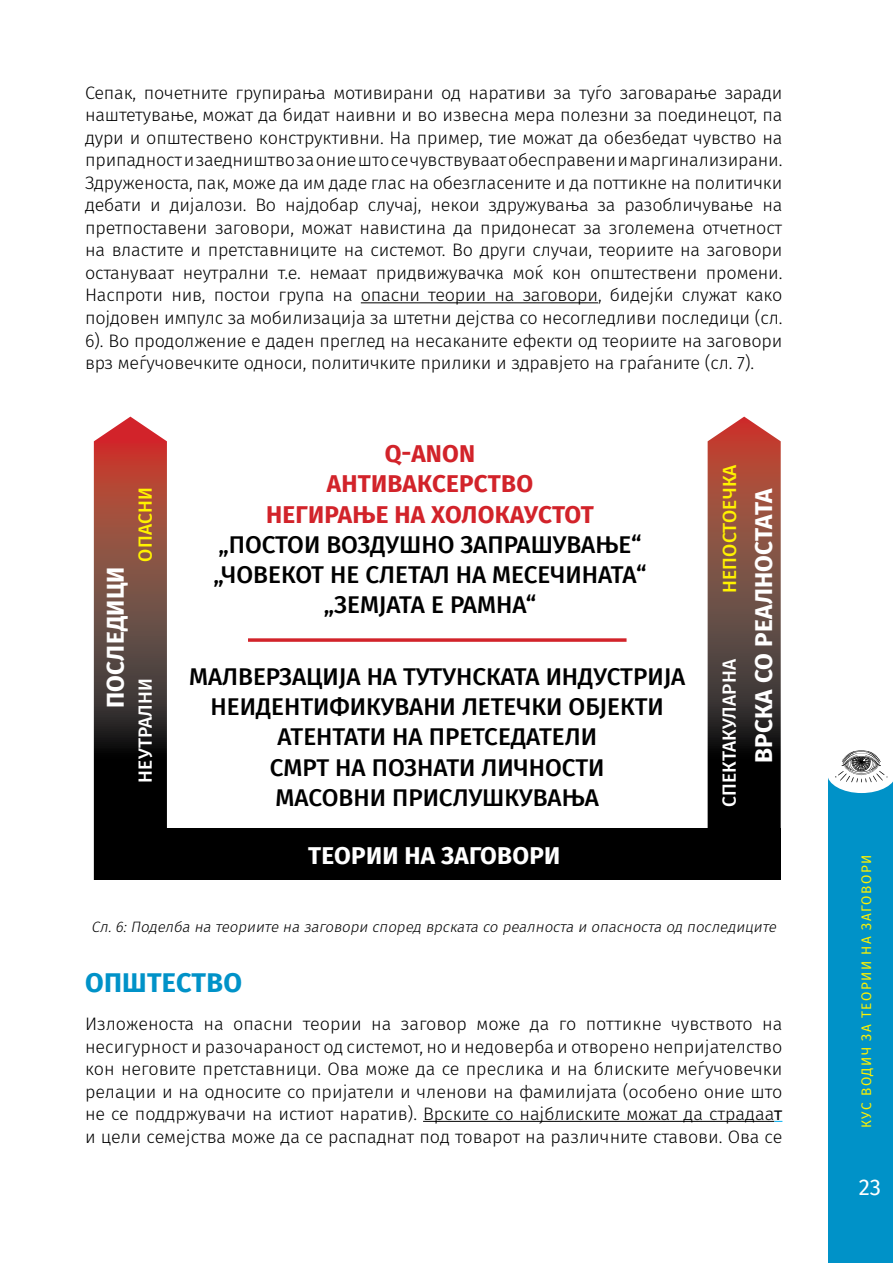
<style>
.page{position:relative;width:893px;height:1263px;background:#fff}
.page>*{position:absolute;margin:0;border:0;box-sizing:border-box;transform-origin:0 0}
.t1{font:700 27px "Fira Sans";letter-spacing:.01em;color:#0092c8}
.t2{font:500 24.3px/30.3px "Fira Sans";color:#000;text-align:center}
.t3{font:700 24.3px "Fira Sans";letter-spacing:.01em;color:#fff}
.t4{font:700 24.3px/30.3px "Fira Sans";letter-spacing:.01em;color:#d2232a;text-align:center}
.t5{font:22.5px "Fira Sans";color:#fff}
.t6{font:500 19.05px "Fira Sans";letter-spacing:.01em;color:#fff}
.t7{font:500 19.05px "Fira Sans";letter-spacing:.01em;color:#fff200}
.t8{font:300 18px/22.5px "Fira Sans";letter-spacing:-.01em;color:#000;text-align:justify}
.t9{font:italic 300 15px "Fira Sans";color:#000}
.t10{font:13.5px "Fira Sans";letter-spacing:.11em;color:#fff200}
.s1{font-weight:400}
</style>
<div class="page">
<div style="left:828px;top:775px;width:65px;height:488px;background:#0092c8"></div>
<svg style="left:828px;top:750px;width:65px;height:43px"></svg>
<hr style="left:361px;top:302px;width:237px;height:1px;background:#000">
<div style="left:94px;top:828px;width:687px;height:54px;background:#000"></div>
<svg style="left:94px;top:417px;width:73px;height:411px;background:#663b34"></svg>
<svg style="left:708px;top:417px;width:73px;height:411px;background:#613d36"></svg>
<svg style="left:248px;top:638px;width:378px;height:4px;background:#d73f45"></svg>
<div style="left:85px;top:880px;width:697px;height:16px;background:#fff"></div>
<hr style="left:423px;top:1121px;width:351px;height:1px;background:#000">
<p class="t8" style="left:85px;top:81px;width:699px">Сепак, почетните групирања мотивирани од наративи за туѓо заговарање заради наштетување, можат да бидат наивни и во извесна мера полезни за поединецот, па дури и општествено конструктивни. На пример, тие можат да обезбедат чувство на припадност и заедништво за оние што се чувствуваат обесправени и маргинализирани.<br>Здруженоста, пак, може да им даде глас на обезгласените и да поттикне на политички дебати и дијалози. Во најдобар случај, некои здружувања за разобличување на претпоставени заговори, можат навистина да придонесат за зголемена отчетност на властите и претставниците на системот. Во други случаи, теориите на заговори остануваат неутрални т.е. немаат придвижувачка моќ кон општествени промени.<br>Наспроти нив, постои група на опасни теории на заговори, бидејќи служат како појдовен импулс за мобилизација за штетни дејства со несогледливи последици (сл.<br>6). Во продолжение е даден преглед на несаканите ефекти од теориите на заговори врз меѓучовечките односи, политичките прилики и здравјето на граѓаните (сл. 7).</p>
<h2 class="t3" style="left:95px;top:708px;width:143px;rotate:-90deg">ПОСЛЕДИЦИ</h2>
<p class="t7" style="left:130px;top:562px;width:76px;rotate:-90deg">ОПАСНИ</p>
<p class="t6" style="left:130px;top:783px;width:106px;rotate:-90deg">НЕУТРАЛНИ</p>
<h2 class="t4" style="left:266px;top:437px;width:329px">Q-ANON<br>АНТИВАКСЕРСТВО<br>НЕГИРАЊЕ НА ХОЛОКАУСТОТ</h2>
<h2 class="t2" style="left:214px;top:528px;width:434px">„ПОСТОИ ВОЗДУШНО ЗАПРАШУВАЊЕ“ „ЧОВЕКОТ НЕ СЛЕТАЛ НА МЕСЕЧИНАТА“ „ЗЕМЈАТА Е РАМНА“</h2>
<h2 class="t2" style="left:189px;top:660px;width:498px">МАЛВЕРЗАЦИЈА НА ТУТУНСКАТА ИНДУСТРИЈА<br>НЕИДЕНТИФИКУВАНИ ЛЕТЕЧКИ ОБЈЕКТИ<br>АТЕНТАТИ НА ПРЕТСЕДАТЕЛИ<br>СМРТ НА ПОЗНАТИ ЛИЧНОСТИ<br>МАСОВНИ ПРИСЛУШКУВАЊА</h2>
<h2 class="t3" style="left:308px;top:835px;width:253px">ТЕОРИИ НА ЗАГОВОРИ</h2>
<p class="t7" style="left:714px;top:593px;width:130px;rotate:-90deg">НЕПОСТОЕЧКА</p>
<p class="t6" style="left:714px;top:807px;width:150px;rotate:-90deg">СПЕКТАКУЛАРНА</p>
<h2 class="t3" style="left:743px;top:763px;width:276px;rotate:-90deg">ВРСКА СО РЕАЛНОСТАТА</h2>
<p class="t9" style="left:91px;top:916px;width:690px">Сл.6:Поделба на теориите на заговори според врската со реалноста и опасноста од последиците</p>
<h1 class="t1" style="left:85px;top:960px;width:158px">ОПШТЕСТВО</h1>
<p class="t8" style="left:85px;top:1012px;width:699px">Изложеноста на опасни теории на заговор може да го поттикне чувството на несигурност и разочараност од системот, но и недоверба и отворено непријателство кон неговите претставници. Ова може да се преслика и на блиските меѓучовечки релации и на односите со пријатели и членови на фамилијата (особено оние што не се поддржувачи на истиот наратив). Врските со најблиските можат да страдаа<span class="s1">т </span>и цели семејства може да се распаднат под товарот на различните ставови. Ова се</p>
<p class="t10" style="left:856px;top:1128px;width:275px;rotate:-90deg">КУС ВОДИЧ ЗА ТЕОРИИ НА ЗАГОВОРИ</p>
<p class="t5" style="left:859px;top:1170px;width:24px">23</p>
</div>
